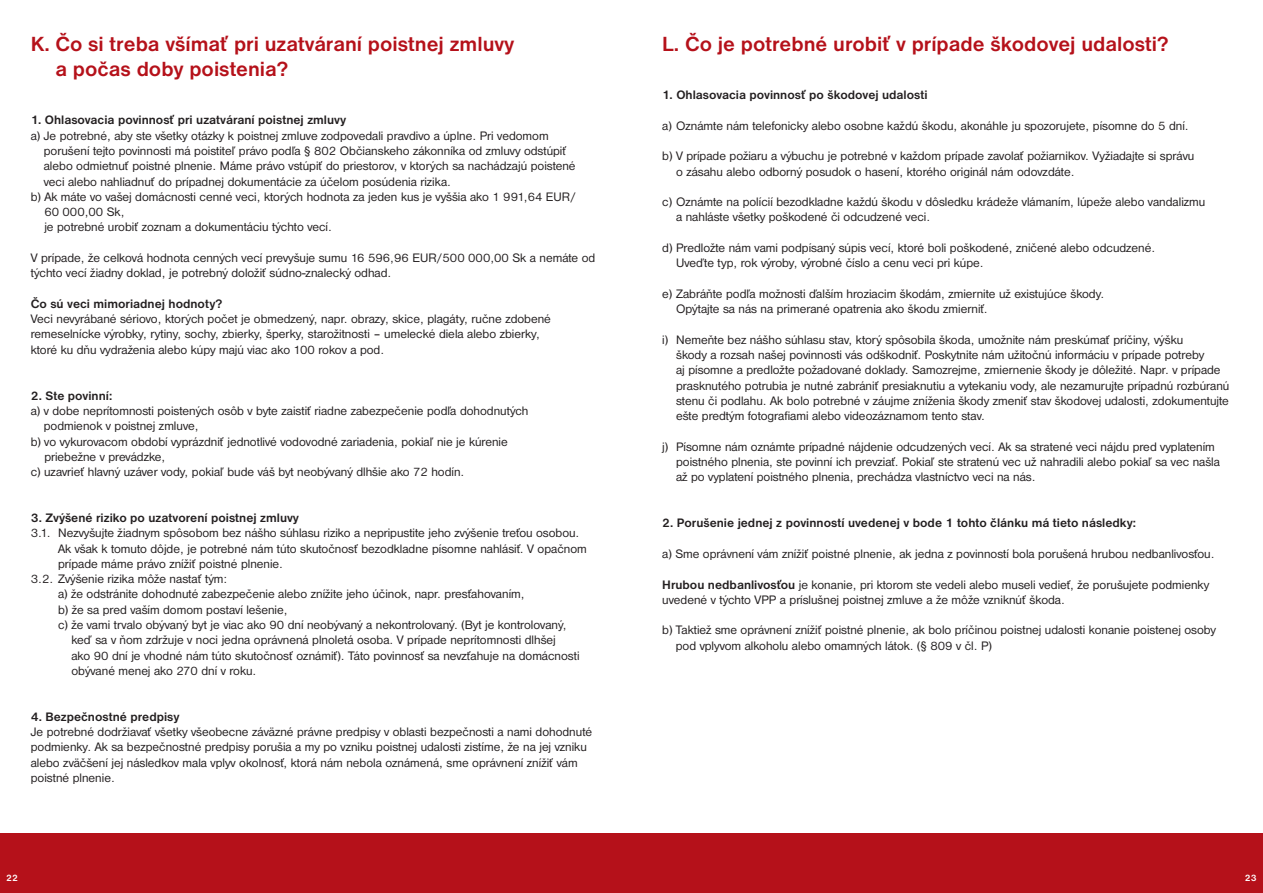
<style>
.page{position:relative;width:1263px;height:893px;background:#fff}
.page>*{position:absolute;margin:0;border:0;box-sizing:border-box;transform-origin:0 0}
.t1{font:700 21.3px/25.5px "Nimbus San DCE";color:#b5111a}
.t2{font:12.75px/15.3px "Nimbus San DCE";color:#231f20}
.t3{font:700 12.75px "Nimbus San DCE";color:#231f20}
.t4{font:700 9.6px "Nimbus San DCE";color:#fff}
.s1{font-weight:700}
</style>
<div class="page">
<div style="left:0;top:833px;width:631px;height:60px;background:#b5111a"></div>
<div style="left:631px;top:833px;width:632px;height:60px;background:#b5111a"></div>
<h1 class="t1" style="left:55px;top:31px;width:460px;text-indent:-25px">K. Čo si treba všímať pri uzatváraní poistnej zmluvy a počas doby poistenia?</h1>
<p class="t3" style="left:31px;top:115px;width:317px">1. Ohlasovacia povinnosť pri uzatváraní poistnej zmluvy</p>
<p class="t2" style="left:31px;top:129px;width:519px">a) Je potrebné, aby ste všetky otázky k poistnej zmluve zodpovedali pravdivo a úplne. Pri vedomom</p>
<p class="t2" style="left:44px;top:144px;width:524px">porušení tejto povinnosti má poistiteľ právo podľa § 802 Občianskeho zákonníka od zmluvy odstúpiť</p>
<p class="t2" style="left:44px;top:159px;width:533px">alebo odmietnuť poistné plnenie. Máme právo vstúpiť do priestorov, v ktorých sa nachádzajú poistené</p>
<p class="t2" style="left:44px;top:175px;width:409px">veci alebo nahliadnuť do prípadnej dokumentácie za účelom posúdenia rizika.</p>
<p class="t2" style="left:31px;top:190px;width:547px">b) Ak máte vo vašej domácnosti cenné veci, ktorých hodnota za jeden kus je vyššia ako 1 991,64 EUR/</p>
<p class="t2" style="left:44px;top:205px;width:82px">60 000,00 Sk,</p>
<p class="t2" style="left:44px;top:221px;width:289px">je potrebné urobiť zoznam a dokumentáciu týchto vecí.</p>
<p class="t2" style="left:31px;top:251px;width:566px">V prípade, že celková hodnota cenných vecí prevyšuje sumu 16 596,96 EUR/500 000,00 Sk a nemáte od týchto vecí žiadny doklad, je potrebný doložiť súdno-znalecký odhad.</p>
<p class="t3" style="left:31px;top:299px;width:193px">Čo sú veci mimoriadnej hodnoty?</p>
<p class="t2" style="left:31px;top:312px;width:522px">Veci nevyrábané sériovo, ktorých počet je obmedzený, napr. obrazy, skice, plagáty, ručne zdobené remeselnícke výrobky, rytiny, sochy, zbierky, šperky, starožitnosti – umelecké diela alebo zbierky, ktoré ku dňu vydraženia alebo kúpy majú viac ako 100 rokov a pod.</p>
<p class="t3" style="left:31px;top:390px;width:83px">2. Ste povinní:</p>
<p class="t2" style="left:31px;top:404px;width:499px">a) v dobe neprítomnosti poistených osôb v byte zaistiť riadne zabezpečenie podľa dohodnutých</p>
<p class="t2" style="left:44px;top:419px;width:156px">podmienok v poistnej zmluve,</p>
<p class="t2" style="left:31px;top:435px;width:478px">b) vo vykurovacom období vyprázdniť jednotlivé vodovodné zariadenia, pokiaľ nie je kúrenie</p>
<p class="t2" style="left:44px;top:450px;width:123px">priebežne v prevádzke,</p>
<p class="t2" style="left:31px;top:465px;width:435px">c) uzavrieť hlavný uzáver vody, pokiaľ bude váš byt neobývaný dlhšie ako 72 hodín.</p>
<p class="t3" style="left:31px;top:513px;width:270px">3. Zvýšené riziko po uzatvorení poistnej zmluvy</p>
<p class="t2" style="left:31px;top:526px;width:550px">3.1. Nezvyšujte žiadnym spôsobom bez nášho súhlasu riziko a nepripustite jeho zvýšenie treťou osobou.</p>
<p class="t2" style="left:58px;top:542px;width:530px">Ak však k tomuto dôjde, je potrebné nám túto skutočnosť bezodkladne písomne nahlásiť. V opačnom</p>
<p class="t2" style="left:58px;top:557px;width:226px">prípade máme právo znížiť poistné plnenie.</p>
<p class="t2" style="left:31px;top:572px;width:198px">3.2. Zvýšenie rizika môže nastať tým:</p>
<p class="t2" style="left:58px;top:588px;width:468px">a) že odstránite dohodnuté zabezpečenie alebo znížite jeho účinok, napr. presťahovaním,</p>
<p class="t2" style="left:58px;top:603px;width:231px">b) že sa pred vaším domom postaví lešenie,</p>
<p class="t2" style="left:58px;top:618px;width:510px">c) že vami trvalo obývaný byt je viac ako 90 dní neobývaný a nekontrolovaný. (Byt je kontrolovaný,</p>
<p class="t2" style="left:71px;top:633px;width:486px">keď sa v ňom zdržuje v noci jedna oprávnená plnoletá osoba. V prípade neprítomnosti dlhšej</p>
<p class="t2" style="left:71px;top:649px;width:510px">ako 90 dní je vhodné nám túto skutočnosť oznámiť). Táto povinnosť sa nevzťahuje na domácnosti</p>
<p class="t2" style="left:71px;top:664px;width:187px">obývané menej ako 270 dní v roku.</p>
<p class="t3" style="left:31px;top:711px;width:150px">4. Bezpečnostné predpisy</p>
<p class="t2" style="left:31px;top:725px;width:563px">Je potrebné dodržiavať všetky všeobecne záväzné právne predpisy v oblasti bezpečnosti a nami dohodnuté podmienky. Ak sa bezpečnostné predpisy porušia a my po vzniku poistnej udalosti zistíme, že na jej vzniku alebo zväčšení jej následkov mala vplyv okolnosť, ktorá nám nebola oznámená, sme oprávnení znížiť vám poistné plnenie.</p>
<p class="t4" style="left:6px;top:874px;width:13px">22</p>
<h1 class="t1" style="left:662px;top:31px;width:508px">L. Čo je potrebné urobiť v prípade škodovej udalosti?</h1>
<p class="t3" style="left:662px;top:90px;width:267px">1. Ohlasovacia povinnosť po škodovej udalosti</p>
<p class="t2" style="left:662px;top:119px;width:528px">a) Oznámte nám telefonicky alebo osobne každú škodu, akonáhle ju spozorujete, písomne do 5 dní.</p>
<p class="t2" style="left:676px;top:149px;width:520px;text-indent:-14px">b) V prípade požiaru a výbuchu je potrebné v každom prípade zavolať požiarnikov. Vyžiadajte si správu o zásahu alebo odborný posudok o hasení, ktorého originál nám odovzdáte.</p>
<p class="t2" style="left:676px;top:195px;width:531px;text-indent:-14px">c) Oznámte na polícií bezodkladne každú škodu v dôsledku krádeže vlámaním, lúpeže alebo vandalizmu a nahláste všetky poškodené či odcudzené veci.</p>
<p class="t2" style="left:676px;top:241px;width:481px;text-indent:-14px">d) Predložte nám vami podpísaný súpis vecí, ktoré boli poškodené, zničené alebo odcudzené.<br>Uveďte typ, rok výroby, výrobné číslo a cenu veci pri kúpe.</p>
<p class="t2" style="left:676px;top:287px;width:430px;text-indent:-14px">e) Zabráňte podľa možnosti ďalším hroziacim škodám, zmiernite už existujúce škody.<br>Opýtajte sa nás na primerané opatrenia ako škodu zmierniť.</p>
<p class="t2" style="left:676px;top:333px;width:555px;text-indent:-14px">i) Nemeňte bez nášho súhlasu stav, ktorý spôsobila škoda, umožnite nám preskúmať príčiny, výšku<br>škody a rozsah našej povinnosti vás odškodniť. Poskytnite nám užitočnú informáciu v prípade potreby<br>aj písomne a predložte požadované doklady. Samozrejme, zmiernenie škody je dôležité. Napr. v prípade prasknutého potrubia je nutné zabrániť presiaknutiu a vytekaniu vody, ale nezamurujte prípadnú rozbúranú stenu či podlahu. Ak bolo potrebné v záujme zníženia škody zmeniť stav škodovej udalosti, zdokumentujte ešte predtým fotografiami alebo videozáznamom tento stav.</p>
<p class="t2" style="left:676px;top:440px;width:545px;text-indent:-14px">j) Písomne nám oznámte prípadné nájdenie odcudzených vecí. Ak sa stratené veci nájdu pred vyplatením poistného plnenia, ste povinní ich prevziať. Pokiaľ ste stratenú vec už nahradili alebo pokiaľ sa vec našla až po vyplatení poistného plnenia, prechádza vlastníctvo veci na nás.</p>
<p class="t3" style="left:662px;top:518px;width:475px">2. Porušenie jednej z povinností uvedenej v bode 1 tohto článku má tieto následky:</p>
<p class="t2" style="left:662px;top:547px;width:554px">a) Sme oprávnení vám znížiť poistné plnenie, ak jedna z povinností bola porušená hrubou nedbanlivosťou.</p>
<p class="t2" style="left:662px;top:578px;width:548px"><span class="s1">Hrubou nedbanlivosťou</span> je konanie, pri ktorom ste vedeli alebo museli vedieť, že porušujete podmienky uvedené v týchto VPP a príslušnej poistnej zmluve a že môže vzniknúť škoda.</p>
<p class="t2" style="left:676px;top:624px;width:542px;text-indent:-14px">b) Taktiež sme oprávnení znížiť poistné plnenie, ak bolo príčinou poistnej udalosti konanie poistenej osoby pod vplyvom alkoholu alebo omamných látok. (§ 809 v čl. P)</p>
<p class="t4" style="left:1245px;top:874px;width:13px">23</p>
</div>
